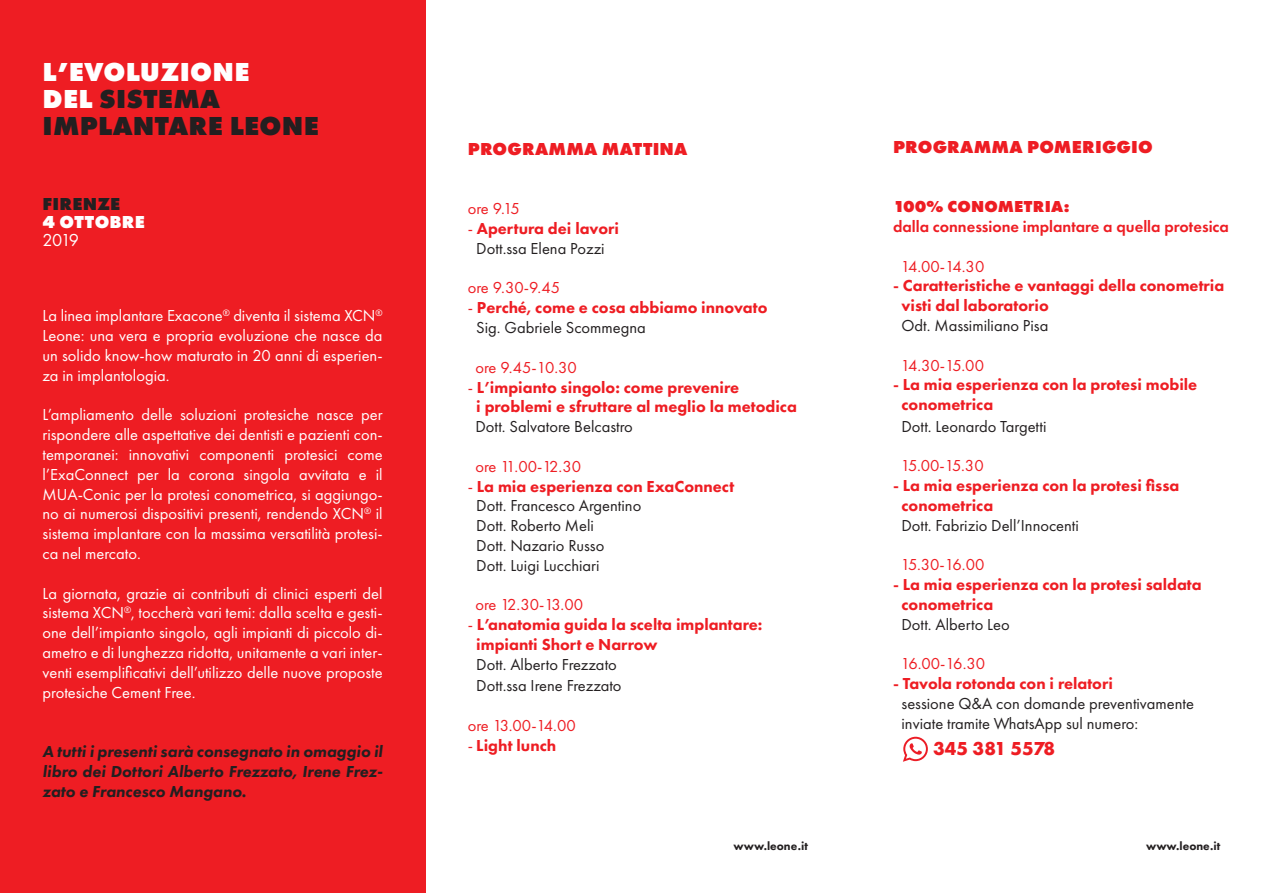
<style>
.page{position:relative;width:1263px;height:893px;background:#fff}
.page>*{position:absolute;margin:0;border:0;box-sizing:border-box;transform-origin:0 0}
.t1{font:800 27px/27px "Futura PT";letter-spacing:.01em;color:#231f20}
.t2{font:700 19.5px "Futura PT";color:#ee1d23}
.t3{font:800 18px "Futura PT";letter-spacing:.01em;color:#ee1d23}
.t4{font:800 18px "Futura PT";letter-spacing:.01em;color:#fff}
.t5{font:800 18px "Futura PT";letter-spacing:.01em;color:#231f20}
.t6{font:18px "Futura PT";color:#fff}
.t7{font:16.5px/19.8px "Futura PT";color:#fff;text-align:justify}
.t8{font:800 16.5px/19.8px "Futura PT";color:#ee1d23}
.t9{font:16.5px/19.8px "Futura PT";color:#231f20}
.t10{font:16.5px "Futura PT";color:#ee1d23}
.t11{font:italic 800 16.5px/19.8px "Futura PT";color:#231f20;text-align:justify}
.t12{font:600 16.5px "Futura PT";color:#ee1d23}
.t13{font:800 16.5px "Futura PT";letter-spacing:.01em;color:#ee1d23}
.t14{font:800 12px "Futura PT";color:#231f20}
.s1{color:#fff}
.s2{color:#ee1d23}
.s3{font-weight:800;color:#ee1d23}
.s4{font-weight:400}
.s5{font-weight:400;color:#231f20}
.s6{font-weight:600}
.s7{font-weight:600;color:#ee1d23}
</style>
<div class="page">
<div style="left:0;top:0;width:425px;height:893px;background:#ee1d23"></div>
<svg style="left:903px;top:737px;width:25px;height:25px"></svg>
<h1 class="t1" style="left:43px;top:58px;width:278px"><span class="s1">L’EVOLUZIONE<br>DEL</span> SISTEMA<br>IMPLANTARE LEONE</h1>
<p class="t5" style="left:43px;top:192px;width:79px">FIRENZE</p>
<p class="t4" style="left:43px;top:210px;width:104px">4 OTTOBRE</p>
<p class="t6" style="left:43px;top:229px;width:38px">2019</p>
<p class="t7" style="left:43px;top:306px;width:342px">La linea implantare Exacone<sup>®</sup> diventa il sistema XCN<sup>® </sup>Leone: una vera e propria evoluzione che nasce da un solido know-how maturato in 20 anni di esperien&shy;za in implantologia.</p>
<p class="t7" style="left:43px;top:405px;width:342px">L’ampliamento delle soluzioni protesiche nasce per rispondere alle aspettative dei dentisti e pazienti con&shy;temporanei: innovativi componenti protesici come l’ExaConnect per la corona singola avvitata e il MUA-Conic per la protesi conometrica, si aggiungo&shy;no ai numerosi dispositivi presenti, rendendo XCN<sup>®</sup> il sistema implantare con la massima versatilità protesi&shy;ca nel mercato.</p>
<p class="t7" style="left:43px;top:583px;width:342px">La giornata, grazie ai contributi di clinici esperti del sistema XCN<sup>®</sup>, toccherà vari temi: dalla scelta e gesti&shy;one dell’impianto singolo, agli impianti di piccolo di&shy;ametro e di lunghezza ridotta, unitamente a vari inter&shy;venti esemplificativi dell’utilizzo delle nuove proposte protesiche Cement Free.</p>
<p class="t11" style="left:43px;top:741px;width:342px">A tutti i presenti sarà consegnato in omaggio il libro dei Dottori Alberto Frezzato, Irene Frez&shy;zato e Francesco Mangano.</p>
<p class="t3" style="left:468px;top:137px;width:221px">PROGRAMMA MATTINA</p>
<p class="t10" style="left:468px;top:199px;width:53px">ore 9.15</p>
<p class="t9" style="left:468px;top:219px;width:153px;text-align:center"><span class="s2">-</span> <span class="s3">Apertura dei lavori<br></span>Dott.ssa Elena Pozzi</p>
<p class="t10" style="left:468px;top:278px;width:94px">ore 9.30-9.45</p>
<p class="t8" style="left:476px;top:298px;width:293px;text-indent:-8px"><span class="s4">-</span> Perché, come e cosa abbiamo innovato<br><span class="s5">Sig. Gabriele Scommegna</span></p>
<p class="t10" style="left:475px;top:357px;width:103px">ore 9.45-10.30</p>
<p class="t8" style="left:476px;top:377px;width:322px;text-indent:-8px"><span class="s4">-</span> L’impianto singolo: come prevenire<br>i problemi e sfruttare al meglio la metodica</p>
<p class="t9" style="left:475px;top:417px;width:159px">Dott. Salvatore Belcastro</p>
<p class="t10" style="left:475px;top:456px;width:107px">ore 11.00-12.30</p>
<p class="t9" style="left:476px;top:476px;width:260px;text-indent:-8px"><span class="s2">-</span> <span class="s3">La mia esperienza con ExaConnect<br></span>Dott. Francesco Argentino<br>Dott. Roberto Meli<br>Dott. Nazario Russo<br>Dott. Luigi Lucchiari</p>
<p class="t10" style="left:475px;top:595px;width:109px">ore 12.30-13.00</p>
<p class="t8" style="left:476px;top:614px;width:288px;text-indent:-8px"><span class="s4">-</span> L’anatomia guida la scelta implantare: impianti Short e Narrow</p>
<p class="t9" style="left:476px;top:653px;width:147px;line-height:21.6px">Dott. Alberto Frezzato<br>Dott.ssa Irene Frezzato</p>
<p class="t10" style="left:468px;top:716px;width:110px">ore 13.00-14.00</p>
<p class="t8" style="left:468px;top:735px;width:90px"><span class="s4">-</span> Light lunch</p>
<p class="t3" style="left:893px;top:135px;width:261px">PROGRAMMA POMERIGGIO</p>
<p class="t13" style="left:893px;top:196px;width:178px">100% CONOMETRIA:</p>
<p class="t12" style="left:893px;top:216px;width:337px">dalla connessione implantare a quella protesica</p>
<p class="t10" style="left:901px;top:256px;width:85px">14.00-14.30</p>
<p class="t8" style="left:901px;top:276px;width:324px;text-indent:-8px"><span class="s6">-</span> Caratteristiche e vantaggi della conometria visti dal laboratorio</p>
<p class="t9" style="left:901px;top:315px;width:148px">Odt. Massimiliano Pisa</p>
<p class="t10" style="left:901px;top:355px;width:85px">14.30-15.00</p>
<p class="t8" style="left:901px;top:375px;width:297px;text-indent:-8px"><span class="s6">-</span> La mia esperienza con la protesi mobile conometrica</p>
<p class="t9" style="left:901px;top:416px;width:146px">Dott. Leonardo Targetti</p>
<p class="t10" style="left:901px;top:456px;width:84px">15.00-15.30</p>
<p class="t8" style="left:901px;top:475px;width:279px;text-indent:-8px"><span class="s6">-</span> La mia esperienza con la protesi fissa conometrica</p>
<p class="t9" style="left:901px;top:515px;width:179px">Dott. Fabrizio Dell’Innocenti</p>
<p class="t10" style="left:901px;top:555px;width:85px">15.30-16.00</p>
<p class="t8" style="left:901px;top:574px;width:302px;text-indent:-8px"><span class="s6">-</span> La mia esperienza con la protesi saldata conometrica</p>
<p class="t9" style="left:901px;top:614px;width:110px">Dott. Alberto Leo</p>
<p class="t10" style="left:901px;top:654px;width:86px">16.00-16.30</p>
<p class="t9" style="left:901px;top:674px;width:294px;text-indent:-8px"><span class="s7">-</span> <span class="s3">Tavola rotonda con i relatori<br></span>sessione Q&amp;A con domande preventivamente inviate tramite WhatsApp sul numero:</p>
<p class="t2" style="left:933px;top:736px;width:124px">345 381 5578</p>
<p class="t14" style="left:734px;top:838px;width:76px">www.leone.it</p>
<p class="t14" style="left:1146px;top:838px;width:76px">www.leone.it</p>
</div>
